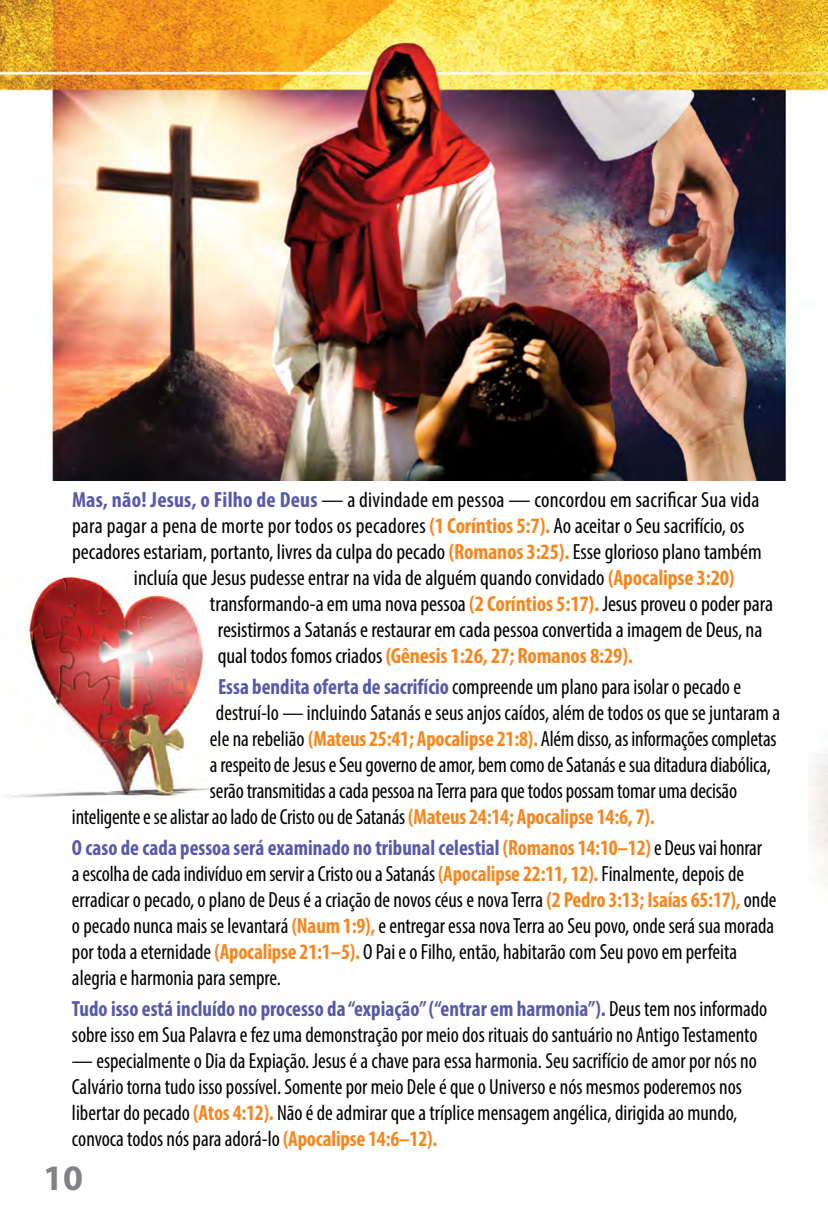
<style>
.page{position:relative;width:828px;height:1224px;background:#fff}
.page>*{position:absolute;margin:0;border:0;box-sizing:border-box;transform-origin:0 0}
.t1{font:700 36px "Myriad Pro";color:#808285}
.t2{font:condensed 22px/26px "Myriad Pro";color:#000;scale:.96 1}
.t3{font:condensed 22px "Myriad Pro";color:#000}
.t4{font:700 condensed 22px "Myriad Pro";letter-spacing:-.01em;color:#f6871f}
.s1{font-weight:700;color:#575aa8}
.s2{font-weight:700;color:#f6871f}
.s3{font-weight:400;color:#000}
</style>
<div class="page">
<img style="left:10px;top:575px;width:202px;height:223px">
<img style="left:0;top:0;width:828px;height:481px">
<hr style="left:827px;top:107px;width:1px;height:124px;background:#fff">
<p class="t3" style="left:72px;top:487px;width:689px"><span class="s1">Mas, não! Jesus, o Filho de Deus</span> — a divindade em pessoa — concordou em sacrificar Sua vida</p>
<p class="t3" style="left:72px;top:513px;width:674px">para pagar a pena de morte por todos os pecadores <span class="s2">(1 Coríntios 5:7).</span> Ao aceitar o Seu sacrifício, os</p>
<p class="t3" style="left:72px;top:539px;width:691px">pecadores estariam, portanto, livres da culpa do pecado <span class="s2">(Romanos 3:25).</span> Esse glorioso plano também</p>
<p class="t3" style="left:134px;top:565px;width:602px">incluía que Jesus pudesse entrar na vida de alguém quando convidado <span class="s2">(Apocalipse 3:20)</span></p>
<p class="t3" style="left:210px;top:591px;width:565px">transformando-a em uma nova pessoa <span class="s2">(2 Coríntios 5:17).</span> Jesus proveu o poder para</p>
<p class="t3" style="left:218px;top:617px;width:546px">resistirmos a Satanás e restaurar em cada pessoa convertida a imagem de Deus, na</p>
<p class="t4" style="left:218px;top:642px;width:416px"><span class="s3">qual todos fomos criados</span> (Gênesis 1:26, 27; Romanos 8:29).</p>
<p class="t2" style="left:218px;top:673px;width:546px"><span class="s1">Essa bendita oferta de sacrifício</span> compreende um plano para isolar o pecado e</p>
<p class="t2" style="left:216px;top:699px;width:589px">destruí-lo — incluindo Satanás e seus anjos caídos, além de todos os que se juntaram a</p>
<p class="t2" style="left:210px;top:725px;width:592px">ele na rebelião <span class="s2">(Mateus 25:41; Apocalipse 21:8).</span> Além disso, as informações completas</p>
<p class="t2" style="left:210px;top:751px;width:586px">a respeito de Jesus e Seu governo de amor, bem como de Satanás e sua ditadura diabólica,</p>
<p class="t2" style="left:210px;top:777px;width:551px">serão transmitidas a cada pessoa na Terra para que todos possam tomar uma decisão</p>
<p class="t2" style="left:72px;top:804px;width:608px">inteligente e se alistar ao lado de Cristo ou de Satanás <span class="s2">(Mateus 24:14; Apocalipse 14:6, 7).</span></p>
<p class="t2" style="left:72px;top:834px;width:735px"><span class="s1">O caso de cada pessoa será examinado no tribunal celestial</span> <span class="s2">(Romanos 14:10–12)</span> e Deus vai honrar<br>a escolha de cada indivíduo em servir a Cristo ou a Satanás <span class="s2">(Apocalipse 22:11, 12).</span> Finalmente, depois de erradicar o pecado, o plano de Deus é a criação de novos céus e nova Terra <span class="s2">(2 Pedro 3:13; Isaías 65:17),</span> onde o pecado nunca mais se levantará <span class="s2">(Naum 1:9),</span> e entregar essa nova Terra ao Seu povo, onde será sua morada por toda a eternidade <span class="s2">(Apocalipse 21:1–5).</span> O Pai e o Filho, então, habitarão com Seu povo em perfeita alegria e harmonia para sempre.</p>
<p class="t2" style="left:72px;top:995px;width:726px"><span class="s1">Tudo isso está incluído no processo da “expiação” (“entrar em harmonia”).</span> Deus tem nos informado sobre isso em Sua Palavra e fez uma demonstração por meio dos rituais do santuário no Antigo Testamento</p>
<p class="t2" style="left:72px;top:1047px;width:715px">— especialmente o Dia da Expiação. Jesus é a chave para essa harmonia. Seu sacrifício de amor por nós no Calvário torna tudo isso possível. Somente por meio Dele é que o Universo e nós mesmos poderemos nos libertar do pecado <span class="s2">(Atos 4:12).</span> Não é de admirar que a tríplice mensagem angélica, dirigida ao mundo, convoca todos nós para adorá-lo <span class="s2">(Apocalipse 14:6–12).</span></p>
<h1 class="t1" style="left:43px;top:1155px;width:41px">10</h1>
</div>
